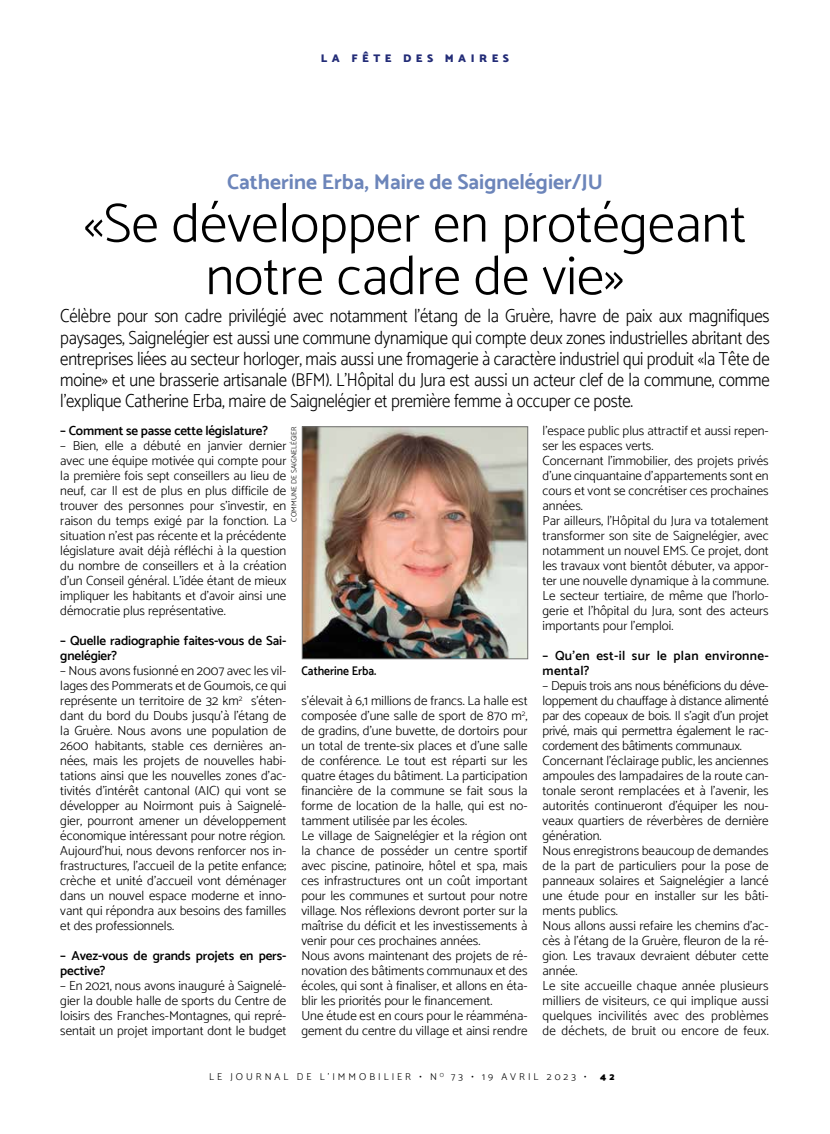
<style>
.page{position:relative;width:830px;height:1134px;background:#fff}
.page>*{position:absolute;margin:0;border:0;box-sizing:border-box;transform-origin:0 0}
.t1{font:300 55px/52.5px "Catamaran";color:#000;text-align:center}
.t2{font:700 21.25px "Catamaran";color:#6c85ba}
.t3{font:300 18.75px/21.2px "Catamaran";letter-spacing:-.01em;color:#000;text-align:justify;scale:.9 1}
.t4{font:300 13.12px/15px "Catamaran";color:#000;text-align:justify}
.t5{font:600 13.12px/15px "Catamaran";letter-spacing:-.01em;color:#000}
.t6{font:600 13.12px/15px "Catamaran";letter-spacing:.02em;color:#000}
.t7{font:600 12.5px "Catamaran";color:#000;scale:.92 1}
.t8{font:900 11.25px "Catamaran";letter-spacing:.4em;color:#232c77}
.t9{font:300 10px "Catamaran";letter-spacing:.3em;color:#000}
.t10{font:900 10px "Catamaran";color:#000}
.t11{font:300 7.5px "Catamaran";letter-spacing:.01em;color:#000}
</style>
<div class="page">
<img style="left:304px;top:428px;width:222px;height:229px">
<div style="left:302px;top:426px;width:226px;height:233px;border:1px solid #727271"></div>
<p class="t8" style="left:321px;top:51px;width:190px">LA FÊTE DES MAIRES</p>
<h2 class="t2" style="left:227px;top:169px;width:377px">Catherine Erba, Maire de Saignelégier/JU</h2>
<h1 class="t1" style="left:84px;top:196px;width:664px">«Se développer en protégeant notre cadre de vie»</h1>
<p class="t3" style="left:60px;top:305px;width:789px">Célèbre pour son cadre privilégié avec notamment l’étang de la Gruère, havre de paix aux magnifiques paysages, Saignelégier est aussi une commune dynamique qui compte deux zones industrielles abritant des entreprises liées au secteur horloger, mais aussi une fromagerie à caractère industriel qui produit «la Tête de moine» et une brasserie artisanale (BFM). L’Hôpital du Jura est aussi un acteur clef de la commune, comme l’explique Catherine Erba, maire de Saignelégier et première femme à occuper ce poste.</p>
<p class="t5" style="left:60px;top:423px;width:209px">– Comment se passe cette législature?</p>
<p class="t4" style="left:60px;top:438px;width:227px">– Bien, elle a débuté en janvier dernier avec une équipe motivée qui compte pour la première fois sept conseillers au lieu de neuf, car Il est de plus en plus difficile de trouver des personnes pour s’investir, en raison du temps exigé par la fonction. La situation n’est pas récente et la précédente législature avait déjà réfléchi à la question du nombre de conseillers et à la création d’un Conseil général. L’idée étant de mieux impliquer les habitants et d’avoir ainsi une démocratie plus représentative.</p>
<p class="t5" style="left:60px;top:633px;width:227px">– Quelle radiographie faites-vous de Sai&shy;gnelégier?</p>
<p class="t4" style="left:60px;top:663px;width:227px">– Nous avons fusionné en 2007 avec les vil&shy;lages des Pommerats et de Goumois, ce qui représente un territoire de 32 km<sup>2</sup> s’éten&shy;dant du bord du Doubs jusqu’à l’étang de la Gruère. Nous avons une population de 2600 habitants, stable ces dernières an&shy;nées, mais les projets de nouvelles habi&shy;tations ainsi que les nouvelles zones d’ac&shy;tivités d’intérêt cantonal (AIC) qui vont se développer au Noirmont puis à Saignelé&shy;gier, pourront amener un développement économique intéressant pour notre région.<br>Aujourd’hui, nous devons renforcer nos in&shy;frastructures, l’accueil de la petite enfance; crèche et unité d’accueil vont déménager dans un nouvel espace moderne et inno&shy;vant qui répondra aux besoins des familles et des professionnels.</p>
<p class="t5" style="left:60px;top:948px;width:227px">– Avez-vous de grands projets en pers&shy;pective?</p>
<p class="t4" style="left:60px;top:978px;width:227px">– En 2021, nous avons inauguré à Saignelé&shy;gier la double halle de sports du Centre de loisirs des Franches-Montagnes, qui repré&shy;sentait un projet important dont le budget</p>
<p class="t11" style="left:289px;top:522px;width:97px;rotate:-90deg">COMMUNE DE SAIGNELÉGIER</p>
<p class="t7" style="left:301px;top:663px;width:83px">Catherine Erba.</p>
<p class="t4" style="left:301px;top:693px;width:227px;text-align:left">s’élevait à 6,1 millions de francs. La halle est composée d’une salle de sport de 870 m<sup>2</sup>, de gradins, d’une buvette, de dortoirs pour un total de trente-six places et d’une salle de conférence. Le tout est réparti sur les quatre étages du bâtiment. La participation financière de la commune se fait sous la forme de location de la halle, qui est no&shy;tamment utilisée par les écoles.<br>Le village de Saignelégier et la région ont la chance de posséder un centre sportif avec piscine, patinoire, hôtel et spa, mais ces infrastructures ont un coût important pour les communes et surtout pour notre village. Nos réflexions devront porter sur la maîtrise du déficit et les investissements à venir pour ces prochaines années.<br>Nous avons maintenant des projets de ré&shy;novation des bâtiments communaux et des écoles, qui sont à finaliser, et allons en éta&shy;blir les priorités pour le financement.<br>Une étude est en cours pour le réamména&shy;gement du centre du village et ainsi rendre</p>
<p class="t4" style="left:542px;top:423px;width:227px;text-align:left">l’espace public plus attractif et aussi repen&shy;ser les espaces verts.<br>Concernant l’immobilier, des projets privés d’une cinquantaine d’appartements sont en cours et vont se concrétiser ces prochaines années.<br>Par ailleurs, l’Hôpital du Jura va totalement transformer son site de Saignelégier, avec notamment un nouvel EMS. Ce projet, dont les travaux vont bientôt débuter, va appor&shy;ter une nouvelle dynamique à la commune.<br>Le secteur tertiaire, de même que l’horlo&shy;gerie et l’hôpital du Jura, sont des acteurs importants pour l’emploi.</p>
<p class="t6" style="left:542px;top:648px;width:227px">– Qu’en est-il sur le plan environne&shy;mental?</p>
<p class="t4" style="left:542px;top:678px;width:227px;text-align:left">– Depuis trois ans nous bénéficions du déve&shy;loppement du chauffage à distance alimenté par des copeaux de bois. Il s’agit d’un projet privé, mais qui permettra également le rac&shy;cordement des bâtiments communaux.<br>Concernant l’éclairage public, les anciennes ampoules des lampadaires de la route can&shy;tonale seront remplacées et à l’avenir, les autorités continueront d’équiper les nou&shy;veaux quartiers de réverbères de dernière génération.<br>Nous enregistrons beaucoup de demandes de la part de particuliers pour la pose de panneaux solaires et Saignelégier a lancé une étude pour en installer sur les bâti&shy;ments publics.<br>Nous allons aussi refaire les chemins d’ac&shy;cès à l’étang de la Gruère, fleuron de la ré&shy;gion. Les travaux devraient débuter cette année.<br>Le site accueille chaque année plusieurs milliers de visiteurs, ce qui implique aussi quelques incivilités avec des problèmes de déchets, de bruit ou encore de feux.</p>
<p class="t9" style="left:209px;top:1071px;width:379px">LE JOURNAL DE L’IMMOBILIER • N <sup>O</sup> 73 • 19 AVRIL 2023 •</p>
<p class="t10" style="left:600px;top:1071px;width:16px">4 2</p>
</div>
